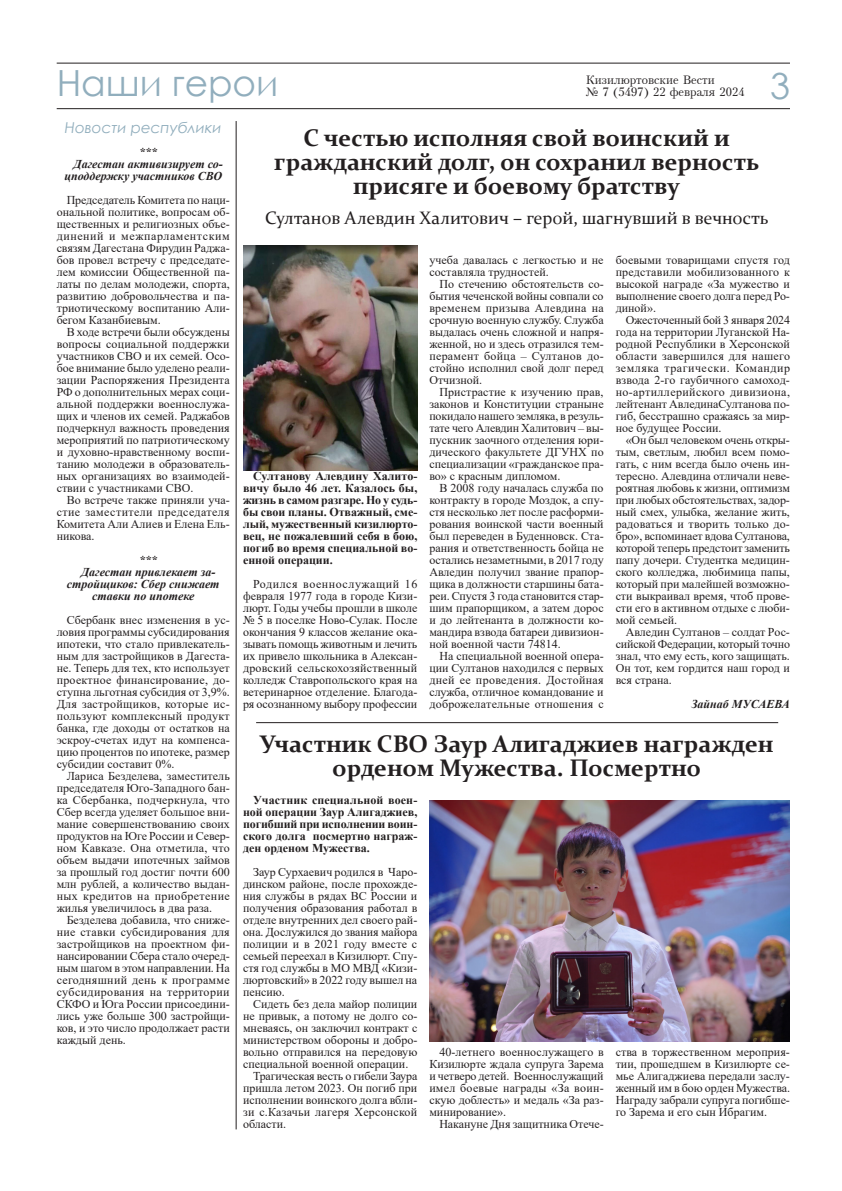
<style>
.page{position:relative;width:842px;height:1191px;background:#fff}
.page>*{position:absolute;margin:0;border:0;box-sizing:border-box;transform-origin:0 0}
.КВ_ЗАГОЛОВОК{font:36px "Century Gothic";color:#91aebd}
.КВ_ЗАГОЛОВОК-2{font:700 24px/24px "Constantia";color:#231f20;text-align:center}
.КВ_ЗАГОЛОВОК-3{font:18px "Constantia";color:#231f20}
.КВ_ЗАГОЛОВОК-4{font:italic 15px "Century Gothic";color:#91aebd}
.КВ_ОСНОВНОЙ_1{font:12px/12px "Times New Roman";color:#231f20;text-align:justify}
.КВ_ОСНОВНОЙ_1-2{font:700 12px/12px "Times New Roman";color:#231f20;text-align:justify}
.КВ_ОСНОВНОЙ_1-3{font:italic 700 12px/12px "Times New Roman";color:#231f20;text-align:right}
.КВ_ОСНОВНОЙ_1-4{font:12px "Petersburg Cyrillic";color:#231f20}
</style>
<div class="page">
<hr style="left:57px;top:63px;width:733px;height:1px;background:#231f20">
<hr style="left:57px;top:108px;width:733px;height:1px;background:#231f20">
<hr style="left:236px;top:121px;width:1px;height:1008px;background:#231f20">
<img style="left:429px;top:801px;width:361px;height:240px">
<hr style="left:256px;top:722px;width:522px;height:1px;background:#231f20">
<img style="left:243px;top:245px;width:174px;height:225px">
<p class="КВ_ЗАГОЛОВОК" style="left:57px;top:58px;width:223px">Наши герои</p>
<p class="КВ_ОСНОВНОЙ_1-4" style="left:586px;top:73px;width:130px">Кизилюртовские Вести</p>
<p class="КВ_ОСНОВНОЙ_1-4" style="left:586px;top:85px;width:160px">№ 7 (5497) 22 февраля 2024</p>
<p class="КВ_ЗАГОЛОВОК" style="left:770px;top:61px;width:21px">3</p>
<p class="КВ_ЗАГОЛОВОК-4" style="left:65px;top:117px;width:158px">Новости республики</p>
<p class="КВ_ОСНОВНОЙ_1-3" style="left:139px;top:146px;width:19px">***</p>
<p class="КВ_ОСНОВНОЙ_1-3" style="left:64px;top:158px;width:160px">Дагестан активизирует со&shy;цподдержку участников СВО</p>
<p class="КВ_ОСНОВНОЙ_1" style="left:57px;top:194px;width:175px;text-indent:10px">Председатель Комитета по наци&shy;ональной политике, вопросам об&shy;щественных и религиозных объе&shy;динений и межпарламентским связям Дагестана Фирудин Раджа&shy;бов провел встречу с председате&shy;лем комиссии Общественной па&shy;латы по делам молодежи, спорта, развитию добровольчества и па&shy;триотическому воспитанию Али&shy;бегом Казанбиевым.</p>
<p class="КВ_ОСНОВНОЙ_1" style="left:57px;top:326px;width:175px;text-indent:10px">В ходе встречи были обсуждены вопросы социальной поддержки участников СВО и их семей. Осо&shy;бое внимание было уделено реали&shy;зации Распоряжения Президента РФ о дополнительных мерах соци&shy;альной поддержки военнослужа&shy;щих и членов их семей. Раджабов подчеркнул важность проведения мероприятий по патриотическому и духовно-нравственному воспи&shy;танию молодежи в образователь&shy;ных организациях во взаимодей&shy;ствии с участниками СВО.</p>
<p class="КВ_ОСНОВНОЙ_1" style="left:57px;top:494px;width:175px;text-indent:10px">Во встрече также приняли уча&shy;стие заместители председателя Комитета Али Алиев и Елена Ель&shy;никова.</p>
<p class="КВ_ОСНОВНОЙ_1-3" style="left:139px;top:554px;width:19px">***</p>
<p class="КВ_ОСНОВНОЙ_1-3" style="left:81px;top:566px;width:136px">Дагестан привлекает за-</p>
<p class="КВ_ОСНОВНОЙ_1-3" style="left:67px;top:578px;width:154px">стройщиков: Сбер снижает</p>
<p class="КВ_ОСНОВНОЙ_1-3" style="left:92px;top:590px;width:104px">ставки по ипотеке</p>
<p class="КВ_ОСНОВНОЙ_1" style="left:57px;top:614px;width:175px;text-indent:10px">Сбербанк внес изменения в ус&shy;ловия программы субсидирования ипотеки, что стало привлекатель&shy;ным для застройщиков в Дагеста&shy;не. Теперь для тех, кто использует проектное финансирование, до&shy;ступна льготная субсидия от 3,9%.<br>Для застройщиков, которые ис&shy;пользуют комплексный продукт банка, где доходы от остатков на эскроу-счетах идут на компенса&shy;цию процентов по ипотеке, размер субсидии составит 0%.</p>
<p class="КВ_ОСНОВНОЙ_1" style="left:57px;top:770px;width:175px;text-indent:10px">Лариса Безделева, заместитель председателя Юго-Западного бан&shy;ка Сбербанка, подчеркнула, что Сбер всегда уделяет большое вни&shy;мание совершенствованию своих продуктов на Юге России и Север&shy;ном Кавказе. Она отметила, что объем выдачи ипотечных займов за прошлый год достиг почти 600 млн рублей, а количество выдан&shy;ных кредитов на приобретение жилья увеличилось в два раза.</p>
<p class="КВ_ОСНОВНОЙ_1" style="left:57px;top:914px;width:175px;text-indent:10px">Безделева добавила, что сниже&shy;ние ставки субсидирования для застройщиков на проектном фи&shy;нансировании Сбера стало очеред&shy;ным шагом в этом направлении. На сегодняшний день к программе субсидирования на территории СКФО и Юга России присоедини&shy;лись уже больше 300 застройщи&shy;ков, и это число продолжает расти каждый день.</p>
<p class="КВ_ЗАГОЛОВОК-2" style="left:274px;top:124px;width:486px">С честью исполняя свой воинский и гражданский долг, он сохранил верность присяге и боевому братству</p>
<p class="КВ_ЗАГОЛОВОК-3" style="left:265px;top:205px;width:505px">Султанов Алевдин Халитович – герой, шагнувший в вечность</p>
<p class="КВ_ОСНОВНОЙ_1-2" style="left:243px;top:470px;width:176px;text-indent:10px">Султанову Алевдину Халито&shy;вичу было 46 лет. Казалось бы, жизнь в самом разгаре. Но у судь&shy;бы свои планы. Отважный, сме&shy;лый, мужественный кизилюрто&shy;вец, не пожалевший себя в бою, погиб во время специальной во&shy;енной операции.</p>
<p class="КВ_ОСНОВНОЙ_1" style="left:243px;top:578px;width:176px;text-indent:10px">Родился военнослужащий 16 февраля 1977 года в городе Кизи&shy;люрт. Годы учебы прошли в школе № 5 в поселке Ново-Сулак. После окончания 9 классов желание ока&shy;зывать помощь животным и лечить их привело школьника в Алексан&shy;дровский сельскохозяйственный колледж Ставропольского края на ветеринарное отделение. Благода&shy;ря осознанному выбору профессии</p>
<p class="КВ_ОСНОВНОЙ_1" style="left:429px;top:254px;width:176px">учеба давалась с легкостью и не составляла трудностей.</p>
<p class="КВ_ОСНОВНОЙ_1" style="left:429px;top:278px;width:176px;text-indent:10px">По стечению обстоятельств со&shy;бытия чеченской войны совпали со временем призыва Алевдина на срочную военную службу. Служба выдалась очень сложной и напря&shy;женной, но и здесь отразился тем&shy;перамент бойца – Султанов до&shy;стойно исполнил свой долг перед Отчизной.</p>
<p class="КВ_ОСНОВНОЙ_1" style="left:429px;top:386px;width:176px;text-indent:10px">Пристрастие к изучению прав, законов и Конституции страныне покидало нашего земляка, в резуль&shy;тате чего Алевдин Халитович – вы&shy;пускник заочного отделения юри&shy;дического факультете ДГУНХ по специализации «гражданское пра&shy;во» с красным дипломом.</p>
<p class="КВ_ОСНОВНОЙ_1" style="left:429px;top:482px;width:176px;text-indent:10px">В 2008 году началась служба по контракту в городе Моздок, а спу&shy;стя несколько лет после расформи&shy;рования воинской части военный был переведен в Буденновск. Ста&shy;рания и ответственность бойца не остались незаметными, в 2017 году Авледин получил звание прапор&shy;щика в должности старшины бата&shy;реи. Спустя 3 года становится стар&shy;шим прапорщиком, а затем дорос и до лейтенанта в должности ко&shy;мандира взвода батареи дивизион&shy;ной военной части 74814.</p>
<p class="КВ_ОСНОВНОЙ_1" style="left:429px;top:650px;width:176px;text-indent:10px">На специальной военной опера&shy;ции Султанов находился с первых дней ее проведения. Достойная служба, отличное командование и доброжелательные отношения с</p>
<p class="КВ_ОСНОВНОЙ_1" style="left:616px;top:254px;width:176px">боевыми товарищами спустя год представили мобилизованного к высокой награде «За мужество и выполнение своего долга перед Ро&shy;диной».</p>
<p class="КВ_ОСНОВНОЙ_1" style="left:616px;top:314px;width:176px;text-indent:10px">Ожесточенный бой 3 января 2024 года на территории Луганской На&shy;родной Республики в Херсонской области завершился для нашего земляка трагически. Командир взвода 2-го гаубичного самоход&shy;но-артиллерийского дивизиона, лейтенант АвлединаСултанова по&shy;гиб, бесстрашно сражаясь за мир&shy;ное будущее России.</p>
<p class="КВ_ОСНОВНОЙ_1" style="left:616px;top:434px;width:176px;text-indent:10px">«Он был человеком очень откры&shy;тым, светлым, любил всем помо&shy;гать, с ним всегда было очень ин&shy;тересно. Алевдина отличали неве&shy;роятная любовь к жизни, оптимизм при любых обстоятельствах, задор&shy;ный смех, улыбка, желание жить, радоваться и творить только до&shy;бро», вспоминает вдова Султанова, которой теперь предстоит заменить папу дочери. Студентка медицин&shy;ского колледжа, любимица папы, который при малейшей возможно&shy;сти выкраивал время, чтоб прове&shy;сти его в активном отдыхе с люби&shy;мой семьей.</p>
<p class="КВ_ОСНОВНОЙ_1" style="left:616px;top:626px;width:176px;text-indent:10px">Авледин Султанов – солдат Рос&shy;сийской Федерации, который точно знал, что ему есть, кого защищать.<br>Он тот, кем гордится наш город и вся страна.</p>
<p class="КВ_ОСНОВНОЙ_1-3" style="left:691px;top:698px;width:100px">Зайнаб МУСАЕВА</p>
<p class="КВ_ЗАГОЛОВОК-2" style="left:260px;top:731px;width:515px">Участник СВО Заур Алигаджиев награжден орденом Мужества. Посмертно</p>
<p class="КВ_ОСНОВНОЙ_1-2" style="left:243px;top:794px;width:176px;text-indent:10px">Участник специальной воен&shy;ной операции Заур Алигаджиев, погибший при исполнении воин&shy;ского долга посмертно награж&shy;ден орденом Мужества.</p>
<p class="КВ_ОСНОВНОЙ_1" style="left:243px;top:866px;width:176px;text-indent:10px">Заур Сурхаевич родился в Чаро&shy;динском районе, после прохожде&shy;ния службы в рядах ВС России и получения образования работал в отделе внутренних дел своего рай&shy;она. Дослужился до звания майора полиции и в 2021 году вместе с семьей переехал в Кизилюрт. Спу&shy;стя год службы в МО МВД «Кизи&shy;люртовский» в 2022 году вышел на пенсию.</p>
<p class="КВ_ОСНОВНОЙ_1" style="left:243px;top:998px;width:176px;text-indent:10px">Сидеть без дела майор полиции не привык, а потому не долго со&shy;мневаясь, он заключил контракт с министерством обороны и добро&shy;вольно отправился на передовую специальной военной операции.</p>
<p class="КВ_ОСНОВНОЙ_1" style="left:243px;top:1070px;width:176px;text-indent:10px">Трагическая весть о гибели Заура пришла летом 2023. Он погиб при исполнении воинского долга вбли&shy;зи с.Казачьи лагеря Херсонской области.</p>
<p class="КВ_ОСНОВНОЙ_1" style="left:429px;top:1046px;width:176px;text-indent:10px">40-летнего военнослужащего в Кизилюрте ждала супруга Зарема и четверо детей. Военнослужащий имел боевые награды «За воин&shy;скую доблесть» и медаль «За раз&shy;минирование».</p>
<p class="КВ_ОСНОВНОЙ_1" style="left:439px;top:1118px;width:166px">Накануне Дня защитника Отече-</p>
<p class="КВ_ОСНОВНОЙ_1" style="left:616px;top:1046px;width:176px">ства в торжественном мероприя&shy;тии, прошедшем в Кизилюрте се&shy;мье Алигаджиева передали заслу&shy;женный им в бою орден Мужества.<br>Награду забрали супруга погибше&shy;го Зарема и его сын Ибрагим.</p>
</div>
